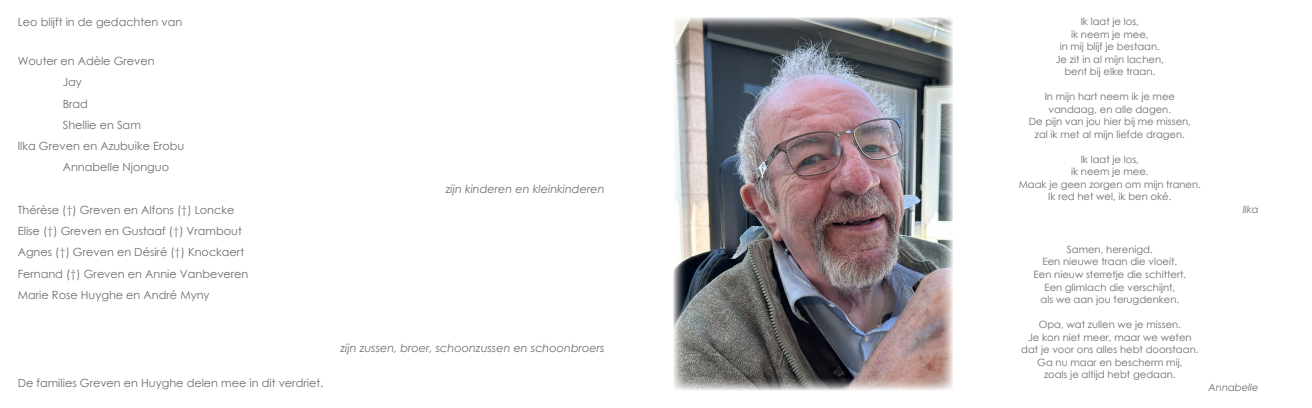
<style>
.page{position:relative;width:1312px;height:408px;background:#fff}
.page>*{position:absolute;margin:0;border:0;box-sizing:border-box;transform-origin:0 0}
.t1{font:11.25px "Century Gothic";color:#6c6d70}
.t2{font:italic 11.25px "Century Gothic";color:#6c6d70}
.t3{font:10px "Century Gothic";color:#6c6d70}
.t4{font:italic 10px "Century Gothic";color:#6c6d70}
</style>
<div class="page">
<img style="left:673px;top:17px;width:279px;height:373px">
<p class="t1" style="left:18px;top:14px;width:166px">Leo blijft in de gedachten van</p>
<p class="t1" style="left:18px;top:53px;width:138px">Wouter en Adèle Greven</p>
<p class="t1" style="left:63px;top:74px;width:21px">Jay</p>
<p class="t1" style="left:63px;top:95px;width:27px">Brad</p>
<p class="t1" style="left:63px;top:117px;width:80px">Shellie en Sam</p>
<p class="t1" style="left:18px;top:138px;width:168px">Ilka Greven en Azubuike Erobu</p>
<p class="t1" style="left:63px;top:159px;width:108px">Annabelle Njonguo</p>
<p class="t1" style="left:18px;top:202px;width:218px">Thérèse (†) Greven en Alfons (†) Loncke</p>
<p class="t1" style="left:18px;top:223px;width:225px">Elise (†) Greven en Gustaaf (†) Vrambout</p>
<p class="t1" style="left:18px;top:244px;width:228px">Agnes (†) Greven en Désiré (†) Knockaert</p>
<p class="t1" style="left:18px;top:265px;width:232px">Fernand (†) Greven en Annie Vanbeveren</p>
<p class="t1" style="left:18px;top:287px;width:193px">Marie Rose Huyghe en André Myny</p>
<p class="t1" style="left:18px;top:374px;width:307px">De families Greven en Huyghe delen mee in dit verdriet.</p>
<p class="t2" style="left:445px;top:180px;width:160px">zijn kinderen en kleinkinderen</p>
<p class="t2" style="left:340px;top:339px;width:266px">zijn zussen, broer, schoonzussen en schoonbroers</p>
<p class="t3" style="left:1080px;top:15px;width:60px">Ik laat je los,</p>
<p class="t3" style="left:1070px;top:27px;width:79px">ik neem je mee,</p>
<p class="t3" style="left:1059px;top:40px;width:102px">in mij blijf je bestaan.</p>
<p class="t3" style="left:1055px;top:52px;width:110px">Je zit in al mijn lachen,</p>
<p class="t3" style="left:1064px;top:65px;width:92px">bent bij elke traan.</p>
<p class="t3" style="left:1044px;top:90px;width:132px">In mijn hart neem ik je mee</p>
<p class="t3" style="left:1048px;top:102px;width:124px">vandaag, en alle dagen.</p>
<p class="t3" style="left:1028px;top:115px;width:164px">De pijn van jou hier bij me missen,</p>
<p class="t3" style="left:1034px;top:127px;width:152px">zal ik met al mijn liefde dragen.</p>
<p class="t3" style="left:1080px;top:152px;width:60px">Ik laat je los,</p>
<p class="t3" style="left:1070px;top:165px;width:79px">ik neem je mee.</p>
<p class="t3" style="left:1018px;top:177px;width:184px">Maak je geen zorgen om mijn tranen.</p>
<p class="t3" style="left:1048px;top:190px;width:125px">Ik red het wel, ik ben oké.</p>
<p class="t4" style="left:1242px;top:202px;width:18px">Ilka</p>
<p class="t3" style="left:1066px;top:242px;width:87px">Samen, herenigd.</p>
<p class="t3" style="left:1042px;top:255px;width:136px">Een nieuwe traan die vloeit.</p>
<p class="t3" style="left:1033px;top:267px;width:154px">Een nieuw sterretje die schittert.</p>
<p class="t3" style="left:1044px;top:280px;width:132px">Een glimlach die verschijnt,</p>
<p class="t3" style="left:1040px;top:292px;width:140px">als we aan jou terugdenken.</p>
<p class="t3" style="left:1038px;top:317px;width:144px">Opa, wat zullen we je missen.</p>
<p class="t3" style="left:1027px;top:330px;width:165px">Je kon niet meer, maar we weten</p>
<p class="t3" style="left:1020px;top:342px;width:179px">dat je voor ons alles hebt doorstaan.</p>
<p class="t3" style="left:1037px;top:355px;width:147px">Ga nu maar en bescherm mij,</p>
<p class="t3" style="left:1043px;top:367px;width:133px">zoals je altijd hebt gedaan.</p>
<p class="t4" style="left:1208px;top:380px;width:52px">Annabelle</p>
</div>
